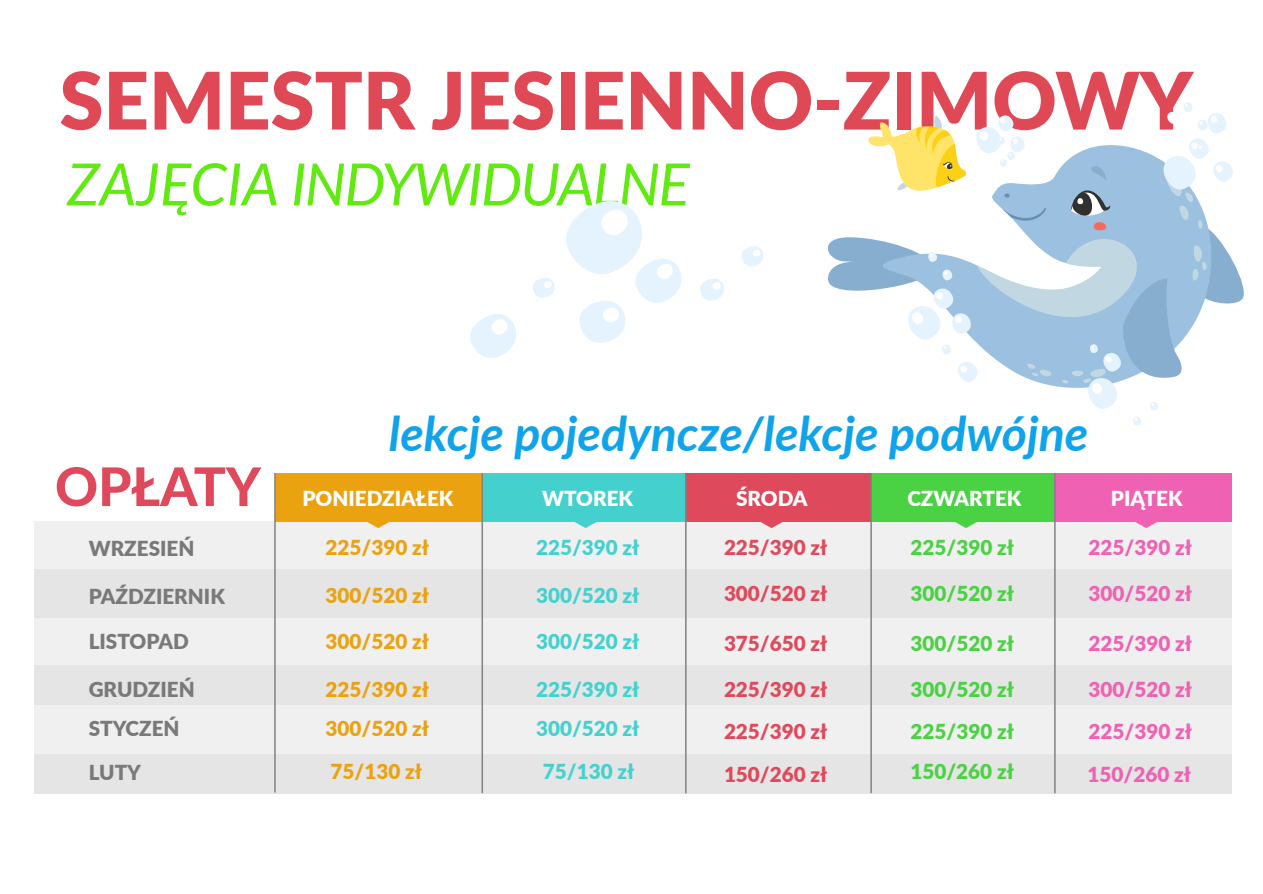
<style>
.page{position:relative;width:1263px;height:894px;background:#fff}
.page>*{position:absolute;margin:0;border:0;box-sizing:border-box;transform-origin:0 0}
.t1{font:900 79.35px "Lato";color:#df4956}
.t2{font:italic 58.35px "Lato";letter-spacing:-.03em;color:#60ea10}
.t3{font:800 53.25px "Lato";color:#df495c}
.t4{font:italic 700 48.3px "Lato";color:#10a3ea}
.t5{font:900 20.7px/45.2px "Lato";color:#df495c}
.t6{font:900 20.7px/45.2px "Lato";color:#4bd144}
.t7{font:900 20.7px/45.2px "Lato";color:#ef61b3}
.t8{font:900 20.7px "Lato";color:#eaa210}
.t9{font:900 20.7px "Lato";color:#44d1ce}
.t10{font:900 20.7px/45.2px "Lato";color:#797979}
.t11{font:900 20.7px "Lato";color:#fff}
</style>
<div class="page">
<svg style="left:742px;top:246px;width:22px;height:20px"></svg>
<svg style="left:470px;top:201px;width:254px;height:157px"></svg>
<svg style="left:827px;top:102px;width:417px;height:323px"></svg>
<div style="left:34px;top:522px;width:1198px;height:48px;background:#f0f0f0"></div>
<div style="left:34px;top:618px;width:1198px;height:48px;background:#f0f0f0"></div>
<div style="left:34px;top:570px;width:1198px;height:48px;background:#e5e5e5"></div>
<div style="left:34px;top:666px;width:1198px;height:48px;background:#e5e5e5"></div>
<div style="left:34px;top:745px;width:1198px;height:49px;background:#e5e5e5"></div>
<div style="left:275px;top:473px;width:207px;height:49px;background:#eaa210"></div>
<svg style="left:367px;top:522px;width:22px;height:6px"></svg>
<div style="left:483px;top:473px;width:203px;height:49px;background:#44d1ce"></div>
<svg style="left:575px;top:522px;width:22px;height:6px"></svg>
<div style="left:685px;top:473px;width:187px;height:49px;background:#df495c"></div>
<svg style="left:761px;top:522px;width:22px;height:6px"></svg>
<div style="left:34px;top:705px;width:1198px;height:49px;background:#f0f0f0"></div>
<hr style="left:482px;top:473px;width:1px;height:320px;background:#828282">
<hr style="left:274px;top:473px;width:2px;height:320px;background:#828282">
<hr style="left:685px;top:474px;width:2px;height:319px;background:#828282">
<div style="left:871px;top:473px;width:184px;height:49px;background:#4bd144"></div>
<svg style="left:955px;top:522px;width:22px;height:6px"></svg>
<div style="left:1055px;top:473px;width:177px;height:49px;background:#ef61b3"></div>
<svg style="left:1135px;top:522px;width:22px;height:6px"></svg>
<hr style="left:870px;top:473px;width:2px;height:320px;background:#828282">
<hr style="left:1054px;top:474px;width:2px;height:319px;background:#828282">
<h1 class="t1" style="left:60px;top:66px;width:1135px">SEMESTR JESIENNO-ZIMOWY</h1>
<h2 class="t2" style="left:67px;top:158px;width:624px">ZAJĘCIA INDYWIDUALNE</h2>
<h3 class="t3" style="left:55px;top:463px;width:208px">OPŁATY</h3>
<p class="t10" style="left:89px;top:527px;width:107px">WRZESIEŃ</p>
<p class="t10" style="left:89px;top:575px;width:138px">PAŹDZIERNIK<br>LISTOPAD</p>
<p class="t10" style="left:89px;top:668px;width:108px">GRUDZIEŃ</p>
<p class="t10" style="left:89px;top:709px;width:92px;line-height:43.2px">STYCZEŃ<br>LUTY</p>
<h3 class="t4" style="left:389px;top:412px;width:701px">lekcje pojedyncze/lekcje podwójne</h3>
<p class="t11" style="left:302px;top:490px;width:153px">PONIEDZIAŁEK</p>
<p class="t11" style="left:542px;top:490px;width:93px">WTOREK</p>
<p class="t11" style="left:736px;top:490px;width:73px">ŚRODA</p>
<p class="t11" style="left:907px;top:490px;width:116px">CZWARTEK</p>
<p class="t11" style="left:1111px;top:490px;width:73px">PIĄTEK</p>
<p class="t8" style="left:326px;top:539px;width:105px">225/390 zł</p>
<p class="t9" style="left:536px;top:539px;width:105px">225/390 zł</p>
<p class="t9" style="left:536px;top:587px;width:105px">300/520 zł</p>
<p class="t5" style="left:724px;top:526px;width:105px">225/390 zł<br>300/520 zł</p>
<p class="t5" style="left:724px;top:623px;width:105px">375/650 zł<br>225/390 zł</p>
<p class="t6" style="left:911px;top:526px;width:105px">225/390 zł<br>300/520 zł</p>
<p class="t6" style="left:911px;top:623px;width:105px">300/520 zł<br>300/520 zł</p>
<p class="t6" style="left:911px;top:710px;width:105px">225/390 zł</p>
<p class="t7" style="left:1089px;top:526px;width:105px">225/390 zł<br>300/520 zł</p>
<p class="t7" style="left:1089px;top:623px;width:105px">225/390 zł<br>300/520 zł</p>
<p class="t8" style="left:326px;top:587px;width:105px">300/520 zł</p>
<p class="t8" style="left:326px;top:632px;width:105px">300/520 zł</p>
<p class="t8" style="left:326px;top:680px;width:105px">225/390 zł</p>
<p class="t9" style="left:536px;top:632px;width:105px">300/520 zł</p>
<p class="t9" style="left:536px;top:680px;width:105px">225/390 zł</p>
<p class="t8" style="left:326px;top:720px;width:105px">300/520 zł</p>
<p class="t9" style="left:536px;top:720px;width:105px">300/520 zł</p>
<p class="t7" style="left:1089px;top:710px;width:105px">225/390 zł</p>
<p class="t8" style="left:331px;top:763px;width:93px">75/130 zł</p>
<p class="t9" style="left:543px;top:763px;width:93px">75/130 zł</p>
<p class="t5" style="left:724px;top:753px;width:105px">150/260 zł</p>
<p class="t6" style="left:910px;top:751px;width:105px">150/260 zł</p>
<p class="t7" style="left:1088px;top:753px;width:105px">150/260 zł</p>
<p class="t5" style="left:724px;top:710px;width:105px">225/390 zł</p>
</div>
